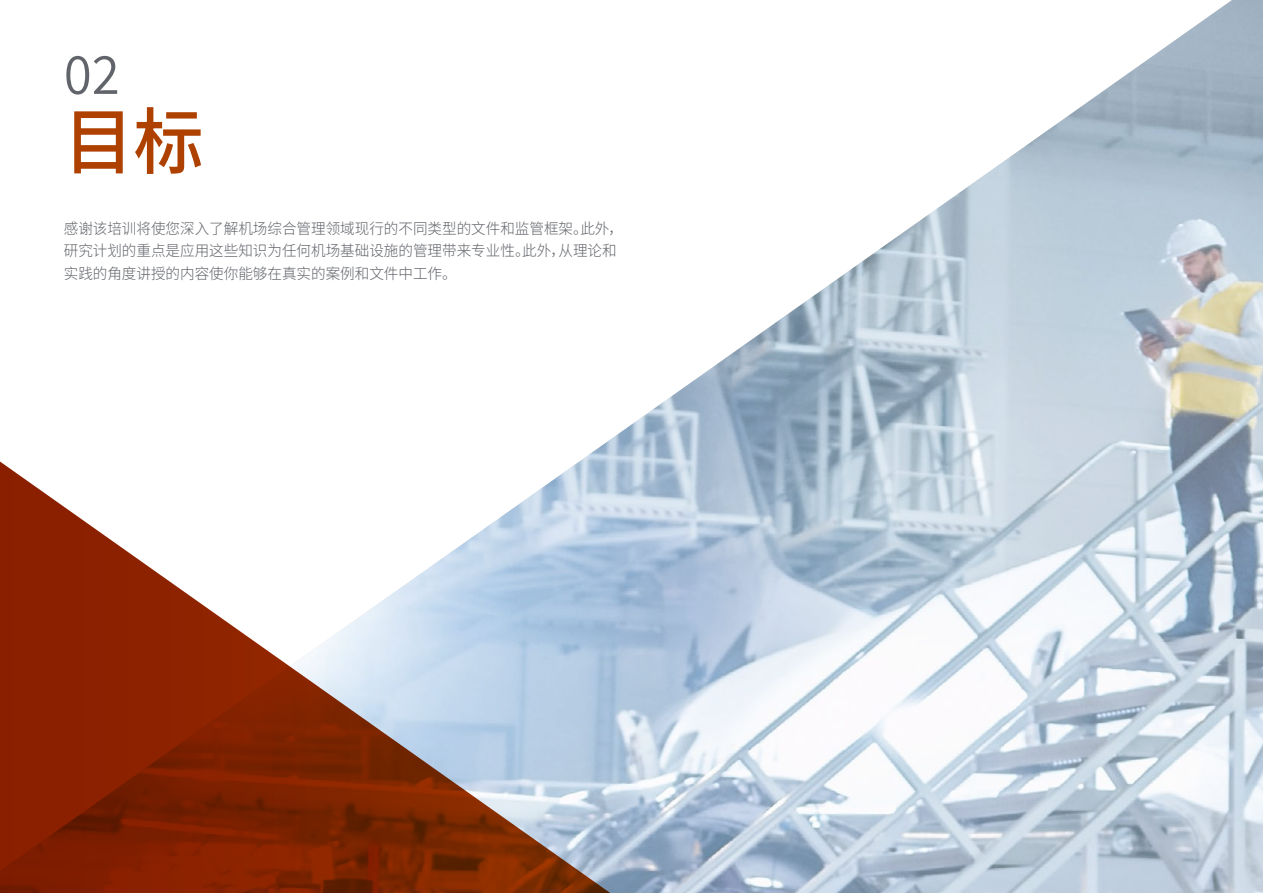
<style>
.page{position:relative;width:1263px;height:893px;background:#fff}
.page>*{position:absolute;margin:0;border:0;box-sizing:border-box;transform-origin:0 0}
.t1{font:500 72px "Source Han Sans CN";color:#ae4000}
.t2{font:52.5px "Source Han Sans CN";color:#61646a}
.t3{font:300 15px/22.5px "Source Han Sans CN";color:#61646a}
</style>
<div class="page">
<img style="left:601px;top:0;width:662px;height:893px">
<svg style="left:0;top:446px;width:640px;height:447px"></svg>
<h2 class="t2" style="left:64px;top:45px;width:57px">02</h2>
<h1 class="t1" style="left:64px;top:101px;width:141px">目标</h1>
<p class="t3" style="left:64px;top:217px;width:561px">感谢该培训将使您深入了解机场综合管理领域现行的不同类型的文件和监管框架。此外，研究计划的重点是应用这些知识为任何机场基础设施的管理带来专业性。此外，从理论和实践的角度讲授的内容使你能够在真实的案例和文件中工作。</p>
</div>
